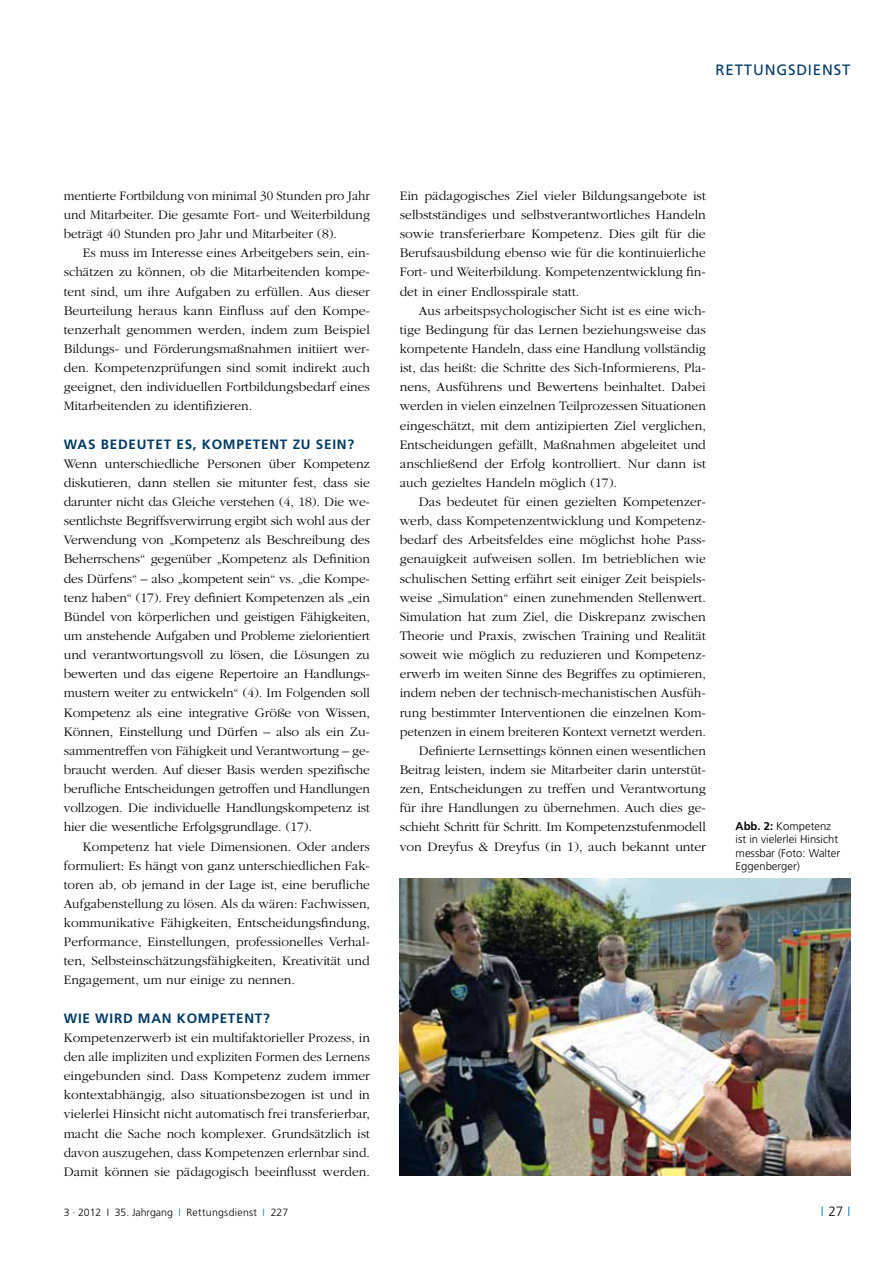
<style>
.page{position:relative;width:893px;height:1263px;background:#fff}
.page>*{position:absolute;margin:0;border:0;box-sizing:border-box;transform-origin:0 0}
.t1{font:15px "Frutiger";letter-spacing:.055em;color:#003a65}
.t2{font:300 13.5px/19.2px "Garamond";color:#000;text-align:justify}
.t3{font:300 13.5px/19.2px "Garamond";color:#000;text-align:justify;scale:.96 1}
.t4{font:700 13.5px "Frutiger";letter-spacing:.055em;color:#003a65}
.t5{font:300 13.5px "Frutiger";color:#0076bd}
.t6{font:300 11.25px/13.5px "Frutiger";color:#000}
.t7{font:300 10.5px "Frutiger";letter-spacing:.015em;color:#000}
.s1{color:#0076bd}
.s2{font-weight:700}
.s3{color:#000}
</style>
<div class="page">
<img style="left:400px;top:879px;width:450px;height:297px">
<p class="t1" style="left:715px;top:61px;width:136px">RETTUNGSDIENST</p>
<p class="t3" style="left:64px;top:186px;width:320px">mentierte Fortbildung von minimal 30 Stunden pro Jahr und Mitarbeiter. Die gesamte Fort- und Weiterbildung beträgt 40 Stunden pro Jahr und Mitarbeiter (8).</p>
<p class="t2" style="left:64px;top:243px;width:308px;text-indent:19px">Es muss im Interesse eines Arbeitgebers sein, ein&shy;schätzen zu können, ob die Mitarbeitenden kompe&shy;tent sind, um ihre Aufgaben zu erfüllen. Aus dieser Beurteilung heraus kann Einfluss auf den Kompe&shy;tenzerhalt genommen werden, indem zum Beispiel Bildungs- und Förderungsmaßnahmen initiiert wer&shy;den. Kompetenzprüfungen sind somit indirekt auch geeignet, den individuellen Fortbildungsbedarf eines Mitarbeitenden zu identifizieren.</p>
<p class="t4" style="left:64px;top:436px;width:292px">WAS BEDEUTET ES, KOMPETENT ZU SEIN?</p>
<p class="t2" style="left:64px;top:454px;width:308px">Wenn unterschiedliche Personen über Kompetenz diskutieren, dann stellen sie mitunter fest, dass sie darunter nicht das Gleiche verstehen (4, 18). Die we&shy;sentlichste Begriffsverwirrung ergibt sich wohl aus der Verwendung von „Kompetenz als Beschreibung des Beherrschens“ gegenüber „Kompetenz als Definition des Dürfens“ – also „kompetent sein“ vs. „die Kompe&shy;tenz haben“ (17). Frey definiert Kompetenzen als „ein Bündel von körperlichen und geistigen Fähigkeiten, um anstehende Aufgaben und Probleme zielorientiert und verantwortungsvoll zu lösen, die Lösungen zu bewerten und das eigene Repertoire an Handlungs&shy;mustern weiter zu entwickeln“ (4). Im Folgenden soll Kompetenz als eine integrative Größe von Wissen, Können, Einstellung und Dürfen – also als ein Zu&shy;sammentreffen von Fähigkeit und Verantwortung – ge&shy;braucht werden. Auf dieser Basis werden spezifische berufliche Entscheidungen getroffen und Handlungen vollzogen. Die individuelle Handlungskompetenz ist hier die wesentliche Erfolgsgrundlage. (17).</p>
<p class="t2" style="left:64px;top:837px;width:308px;text-indent:19px">Kompetenz hat viele Dimensionen. Oder anders formuliert: Es hängt von ganz unterschiedlichen Fak&shy;toren ab, ob jemand in der Lage ist, eine berufliche Aufgabenstellung zu lösen. Als da wären: Fachwissen, kommunikative Fähigkeiten, Entscheidungsfindung, Performance, Einstellungen, professionelles Verhal&shy;ten, Selbsteinschätzungsfähigkeiten, Kreativität und Engagement, um nur einige zu nennen.</p>
<p class="t4" style="left:64px;top:1010px;width:208px">WIE WIRD MAN KOMPETENT?</p>
<p class="t2" style="left:64px;top:1028px;width:308px">Kompetenzerwerb ist ein multifaktorieller Prozess, in den alle impliziten und expliziten Formen des Lernens eingebunden sind. Dass Kompetenz zudem immer kontextabhängig, also situationsbezogen ist und in vielerlei Hinsicht nicht automatisch frei transferierbar, macht die Sache noch komplexer. Grundsätzlich ist davon auszugehen, dass Kompetenzen erlernbar sind.<br>Damit können sie pädagogisch beeinflusst werden.</p>
<p class="t7" style="left:64px;top:1207px;width:226px">3 · 2012 I 35. Jahrgang <span class="s1">I</span> Rettungsdienst <span class="s1">I</span> 227</p>
<p class="t2" style="left:400px;top:186px;width:308px">Ein pädagogisches Ziel vieler Bildungsangebote ist selbstständiges und selbstverantwortliches Handeln sowie transferierbare Kompetenz. Dies gilt für die Berufsausbildung ebenso wie für die kontinuierliche Fort- und Weiterbildung. Kompetenzentwicklung fin&shy;det in einer Endlosspirale statt.</p>
<p class="t2" style="left:400px;top:301px;width:308px;text-indent:19px">Aus arbeitspsychologischer Sicht ist es eine wich&shy;tige Bedingung für das Lernen beziehungsweise das kompetente Handeln, dass eine Handlung vollständig ist, das heißt: die Schritte des Sich-Informierens, Pla&shy;nens, Ausführens und Bewertens beinhaltet. Dabei werden in vielen einzelnen Teilprozessen Situationen eingeschätzt, mit dem antizipierten Ziel verglichen, Entscheidungen gefällt, Maßnahmen abgeleitet und anschließend der Erfolg kontrolliert. Nur dann ist auch gezieltes Handeln möglich (17).</p>
<p class="t2" style="left:400px;top:492px;width:308px;text-align:right">Das bedeutet für einen gezielten Kompetenzer&shy;werb, dass Kompetenzentwicklung und Kompetenz&shy;bedarf des Arbeitsfeldes eine möglichst hohe Pass&shy;genauigkeit aufweisen sollen. Im betrieblichen wie schulischen Setting erfährt seit einiger Zeit beispiels&shy;weise „Simulation“ einen zunehmenden Stellenwert.<br>Simulation hat zum Ziel, die Diskrepanz zwischen Theorie und Praxis, zwischen Training und Realität soweit wie möglich zu reduzieren und Kompetenz&shy;erwerb im weiten Sinne des Begriffes zu optimieren, indem neben der technisch-mechanistischen Ausfüh&shy;rung bestimmter Interventionen die einzelnen Kom&shy;petenzen in einem breiteren Kontext vernetzt werden.<br>Definierte Lernsettings können einen wesentlichen Beitrag leisten, indem sie Mitarbeiter darin unterstüt&shy;zen, Entscheidungen zu treffen und Verantwortung für ihre Handlungen zu übernehmen. Auch dies ge&shy;schieht Schritt für Schritt. Im Kompetenzstufenmodell von Dreyfus &amp; Dreyfus (in 1), auch bekannt unter</p>
<p class="t6" style="left:736px;top:819px;width:106px"><span class="s2">ABB. 2:</span> Kompetenz ist in vielerlei Hinsicht messbar (Foto: Walter<br>Eggenberger)</p>
<p class="t5" style="left:821px;top:1204px;width:31px">I <span class="s3">27</span> I</p>
</div>
